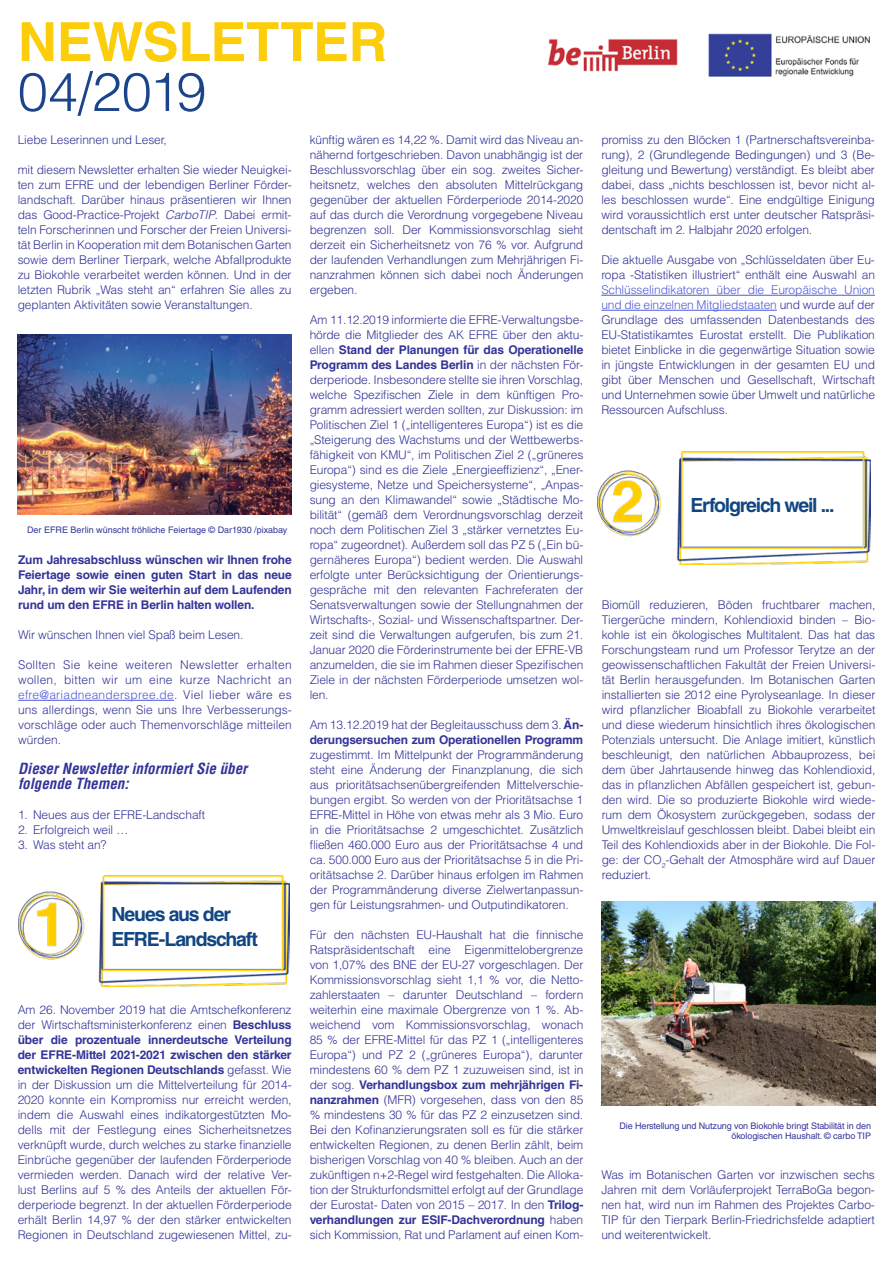
<style>
.page{position:relative;width:893px;height:1263px;background:#fff}
.page>*{position:absolute;margin:0;border:0;box-sizing:border-box;transform-origin:0 0}
.H1_Headline{font:700 54px "Helvetica LT Std";letter-spacing:-.005em;color:#fccd0a}
.H1_Headline-2{font:300 54px "Helvetica LT Std";letter-spacing:-.025em;color:#1c448b}
.Themen{font:700 19.5px "Helvetica LT Std";letter-spacing:-.06em;color:#114682}
.Hinweis{font:italic 700 condensed 15px/15px "Helvetica LT Std";color:#339}
.Fließtext{font:300 12px/15px "Helvetica LT Std";letter-spacing:-.01em;color:#339;text-align:justify}
.Fließtext-2{font:700 12px/15px "Helvetica LT Std";letter-spacing:-.01em;color:#339;text-align:justify}
.t1{font:9px/10.8px "Helvetica LT Std";letter-spacing:-.01em;color:#339;text-align:right}
.s1{font-style:italic}
.s2{color:#4f5cd6}
.s3{font-weight:700}
</style>
<div class="page">
<img style="left:597px;top:452px;width:274px;height:112px">
<img style="left:18px;top:875px;width:272px;height:111px">
<img style="left:548px;top:33px;width:322px;height:44px">
<hr style="left:601px;top:295px;width:274px;height:1px;background:#4f5cd6">
<hr style="left:601px;top:310px;width:176px;height:1px;background:#4f5cd6">
<img style="left:602px;top:901px;width:273px;height:205px">
<hr style="left:18px;top:700px;width:156px;height:1px;background:#4f5cd6">
<img style="left:18px;top:334px;width:274px;height:180px">
<h1 class="H1_Headline" style="left:18px;top:9px;width:371px">NEWSLETTER</h1>
<h1 class="H1_Headline-2" style="left:18px;top:58px;width:190px">04/2019</h1>
<p class="Fließtext" style="left:18px;top:132px;width:151px">Liebe Leserinnen und Leser,</p>
<p class="Fließtext" style="left:18px;top:162px;width:275px">mit diesem Newsletter erhalten Sie wieder Neuigkei&shy;ten zum EFRE und der lebendigen Berliner Förder&shy;landschaft. Darüber hinaus präsentieren wir Ihnen das Good-Practice-Projekt <span class="s1">CarboTIP</span>. Dabei ermit&shy;teln Forscherinnen und Forscher der Freien Universi&shy;tät Berlin in Kooperation mit dem Botanischen Garten sowie dem Berliner Tierpark, welche Abfallprodukte zu Biokohle verarbeitet werden können. Und in der letzten Rubrik „Was steht an“ erfahren Sie alles zu geplanten Aktivitäten sowie Veranstaltungen.</p>
<p class="t1" style="left:27px;top:524px;width:262px">Der EFRE Berlin wünscht fröhliche Feiertage © Dar1930 /pixabay</p>
<p class="Fließtext-2" style="left:18px;top:552px;width:275px">Zum Jahresabschluss wünschen wir Ihnen frohe Feiertage sowie einen guten Start in das neue Jahr, in dem wir Sie weiterhin auf dem Laufenden rund um den EFRE in Berlin halten wollen.</p>
<p class="Fließtext" style="left:18px;top:627px;width:227px">Wir wünschen Ihnen viel Spaß beim Lesen.</p>
<p class="Fließtext" style="left:18px;top:657px;width:275px">Sollten Sie keine weiteren Newsletter erhalten wollen, bitten wir um eine kurze Nachricht an <span class="s2">efre@ariadneanderspree.de</span>. Viel lieber wäre es uns allerdings, wenn Sie uns Ihre Verbesserungs&shy;vorschläge oder auch Themenvorschläge mitteilen würden.</p>
<p class="Hinweis" style="left:18px;top:761px;width:231px">Dieser Newsletter informiert Sie über folgende Themen:</p>
<p class="Fließtext" style="left:18px;top:807px;width:189px">1. Neues aus der EFRE-Landschaft</p>
<p class="Fließtext" style="left:18px;top:822px;width:112px">2. Erfolgreich weil …</p>
<p class="Fließtext" style="left:18px;top:837px;width:90px">3. Was steht an?</p>
<h2 class="Themen" style="left:112px;top:902px;width:121px">Neues aus der</h2>
<h2 class="Themen" style="left:112px;top:927px;width:148px">EFRE-Landschaft</h2>
<p class="Fließtext" style="left:18px;top:1002px;width:275px">Am 26. November 2019 hat die Amtschefkonferenz der Wirtschaftsministerkonferenz einen <span class="s3">Beschluss über die prozentuale innerdeutsche Verteilung der EFRE-Mittel 2021-2021 zwischen den stärker entwickelten Regionen Deutschlands</span> gefasst. Wie in der Diskussion um die Mittelverteilung für 2014- 2020 konnte ein Kompromiss nur erreicht werden, indem die Auswahl eines indikatorgestützten Mo&shy;dells mit der Festlegung eines Sicherheitsnetzes verknüpft wurde, durch welches zu starke finanzielle Einbrüche gegenüber der laufenden Förderperiode vermieden werden. Danach wird der relative Ver&shy;lust Berlins auf 5 % des Anteils der aktuellen För&shy;derperiode begrenzt. In der aktuellen Förderperiode erhält Berlin 14,97 % der den stärker entwickelten Regionen in Deutschland zugewiesenen Mittel, zu-</p>
<p class="Fließtext" style="left:310px;top:132px;width:275px">künftig wären es 14,22 %. Damit wird das Niveau an&shy;nähernd fortgeschrieben. Davon unabhängig ist der Beschlussvorschlag über ein sog. zweites Sicher&shy;heitsnetz, welches den absoluten Mittelrückgang gegenüber der aktuellen Förderperiode 2014-2020 auf das durch die Verordnung vorgegebene Niveau begrenzen soll. Der Kommissionsvorschlag sieht derzeit ein Sicherheitsnetz von 76 % vor. Aufgrund der laufenden Verhandlungen zum Mehrjährigen Fi&shy;nanzrahmen können sich dabei noch Änderungen ergeben.</p>
<p class="Fließtext" style="left:310px;top:312px;width:275px">Am 11.12.2019 informierte die EFRE-Verwaltungsbe&shy;hörde die Mitglieder des AK EFRE über den aktu&shy;ellen <span class="s3">Stand der Planungen für das Operationelle Programm des Landes Berlin</span> in der nächsten För&shy;derperiode. Insbesondere stellte sie ihren Vorschlag, welche Spezifischen Ziele in dem künftigen Pro&shy;gramm adressiert werden sollten, zur Diskussion: im Politischen Ziel 1 („intelligenteres Europa“) ist es die „Steigerung des Wachstums und der Wettbewerbs&shy;fähigkeit von KMU“, im Politischen Ziel 2 („grüneres Europa“) sind es die Ziele „Energieeffizienz“, „Ener&shy;giesysteme, Netze und Speichersysteme“, „Anpas&shy;sung an den Klimawandel“ sowie „Städtische Mo&shy;bilität“ (gemäß dem Verordnungsvorschlag derzeit noch dem Politischen Ziel 3 „stärker vernetztes Eu&shy;ropa“ zugeordnet). Außerdem soll das PZ 5 („Ein bü&shy;gernäheres Europa“) bedient werden. Die Auswahl erfolgte unter Berücksichtigung der Orientierungs&shy;gespräche mit den relevanten Fachreferaten der Senatsverwaltungen sowie der Stellungnahmen der Wirtschafts-, Sozial- und Wissenschaftspartner. Der&shy;zeit sind die Verwaltungen aufgerufen, bis zum 21.<br>Januar 2020 die Förderinstrumente bei der EFRE-VB anzumelden, die sie im Rahmen dieser Spezifischen Ziele in der nächsten Förderperiode umsetzen wol&shy;len.</p>
<p class="Fließtext" style="left:310px;top:717px;width:275px">Am 13.12.2019 hat der Begleitausschuss dem 3. <span class="s3">Än&shy;derungsersuchen zum Operationellen Programm </span>zugestimmt. Im Mittelpunkt der Programmänderung steht eine Änderung der Finanzplanung, die sich aus prioritätsachsenübergreifenden Mittelverschie&shy;bungen ergibt. So werden von der Prioritätsachse 1<br>EFRE-Mittel in Höhe von etwas mehr als 3 Mio. Euro in die Prioritätsachse 2 umgeschichtet. Zusätzlich fließen 460.000 Euro aus der Prioritätsachse 4 und ca. 500.000 Euro aus der Prioritätsachse 5 in die Pri&shy;oritätsachse 2. Darüber hinaus erfolgen im Rahmen der Programmänderung diverse Zielwertanpassun&shy;gen für Leistungsrahmen- und Outputindikatoren.</p>
<p class="Fließtext" style="left:310px;top:927px;width:275px">Für den nächsten EU-Haushalt hat die finnische Ratspräsidentschaft eine Eigenmittelobergrenze von 1,07% des BNE der EU-27 vorgeschlagen. Der Kommissionsvorschlag sieht 1,1 % vor, die Netto&shy;zahlerstaaten – darunter Deutschland – fordern weiterhin eine maximale Obergrenze von 1 %. Ab&shy;weichend vom Kommissionsvorschlag, wonach 85 % der EFRE-Mittel für das PZ 1 („intelligenteres Europa“) und PZ 2 („grüneres Europa“), darunter mindestens 60 % dem PZ 1 zuzuweisen sind, ist in der sog. <span class="s3">Verhandlungsbox zum mehrjährigen Fi&shy;nanzrahmen</span> (MFR) vorgesehen, dass von den 85 % mindestens 30 % für das PZ 2 einzusetzen sind.<br>Bei den Kofinanzierungsraten soll es für die stärker entwickelten Regionen, zu denen Berlin zählt, beim bisherigen Vorschlag von 40 % bleiben. Auch an der zukünftigen n+2-Regel wird festgehalten. Die Alloka&shy;tion der Strukturfondsmittel erfolgt auf der Grundlage der Eurostat- Daten von 2015 – 2017. In den <span class="s3">Trilog&shy;verhandlungen zur ESIF-Dachverordnung</span> haben sich Kommission, Rat und Parlament auf einen Kom-</p>
<p class="Fließtext" style="left:601px;top:132px;width:275px">promiss zu den Blöcken 1 (Partnerschaftsvereinba&shy;rung), 2 (Grundlegende Bedingungen) und 3 (Be&shy;gleitung und Bewertung) verständigt. Es bleibt aber dabei, dass „nichts beschlossen ist, bevor nicht al&shy;les beschlossen wurde“. Eine endgültige Einigung wird voraussichtlich erst unter deutscher Ratspräsi&shy;dentschaft im 2. Halbjahr 2020 erfolgen.</p>
<p class="Fließtext" style="left:601px;top:252px;width:275px">Die aktuelle Ausgabe von „Schlüsseldaten über Eu&shy;ropa -Statistiken illustriert“ enthält eine Auswahl an <span class="s2">Schlüsselindikatoren über die Europäische Union und die einzelnen Mitgliedstaaten</span> und wurde auf der Grundlage des umfassenden Datenbestands des EU-Statistikamtes Eurostat erstellt. Die Publikation bietet Einblicke in die gegenwärtige Situation sowie in jüngste Entwicklungen in der gesamten EU und gibt über Menschen und Gesellschaft, Wirtschaft und Unternehmen sowie über Umwelt und natürliche Ressourcen Aufschluss.</p>
<h2 class="Themen" style="left:690px;top:493px;width:146px">Erfolgreich weil ...</h2>
<p class="Fließtext" style="left:602px;top:597px;width:275px">Biomüll reduzieren, Böden fruchtbarer machen, Tiergerüche mindern, Kohlendioxid binden – Bio&shy;kohle ist ein ökologisches Multitalent. Das hat das Forschungsteam rund um Professor Terytze an der geowissenschaftlichen Fakultät der Freien Universi&shy;tät Berlin herausgefunden. Im Botanischen Garten installierten sie 2012 eine Pyrolyseanlage. In dieser wird pflanzlicher Bioabfall zu Biokohle verarbeitet und diese wiederum hinsichtlich ihres ökologischen Potenzials untersucht. Die Anlage imitiert, künstlich beschleunigt, den natürlichen Abbauprozess, bei dem über Jahrtausende hinweg das Kohlendioxid, das in pflanzlichen Abfällen gespeichert ist, gebun&shy;den wird. Die so produzierte Biokohle wird wiede&shy;rum dem Ökosystem zurückgegeben, sodass der Umweltkreislauf geschlossen bleibt. Dabei bleibt ein Teil des Kohlendioxids aber in der Biokohle. Die Fol&shy;ge: der CO<sub>2</sub>-Gehalt der Atmosphäre wird auf Dauer reduziert.</p>
<p class="t1" style="left:619px;top:1120px;width:253px">Die Herstellung und Nutzung von Biokohle bringt Stabilität in den ökologischen Haushalt. © carbo TIP</p>
<p class="Fließtext" style="left:601px;top:1167px;width:275px">Was im Botanischen Garten vor inzwischen sechs Jahren mit dem Vorläuferprojekt TerraBoGa begon&shy;nen hat, wird nun im Rahmen des Projektes Carbo-TIP für den Tierpark Berlin-Friedrichsfelde adaptiert und weiterentwickelt.</p>
</div>
